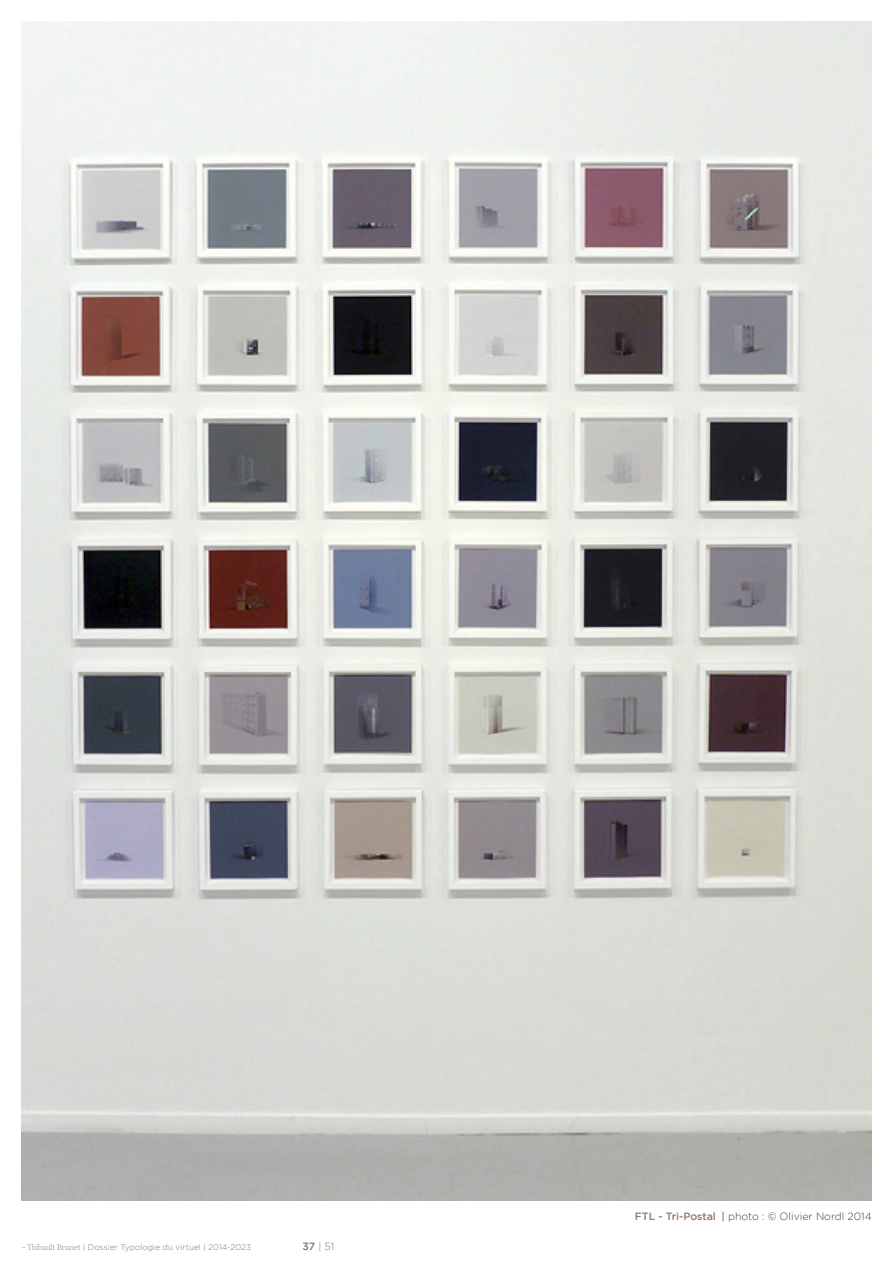
<style>
.page{position:relative;width:893px;height:1263px;background:#fff}
.page>*{position:absolute;margin:0;border:0;box-sizing:border-box;transform-origin:0 0}
.Légende_img{font:300 10.5px "Gotham";color:#3e3e3f}
.Folio{font:300 10.5px "Gotham";color:#76787b}
.Folio-2{font:300 8.25px "Gotham";color:#76787b}
.s1{font-family:"Inferi"}
.s2{font-weight:500}
.s3{font-weight:500;color:#927565}
</style>
<div class="page">
<img style="left:21px;top:21px;width:851px;height:1179px">
<p class="Folio-2" style="left:21px;top:1242px;width:231px"><span class="s1">–Thibault Brunet</span> | Dossier Typologie du virtuel | 2014-2023</p>
<p class="Folio" style="left:302px;top:1240px;width:33px"><span class="s2">37</span> | 51</p>
<p class="Légende_img" style="left:635px;top:1211px;width:238px"><span class="s3">FTL - Tri-Postal |</span> photo : © Olivier Nordl 2014</p>
</div>
